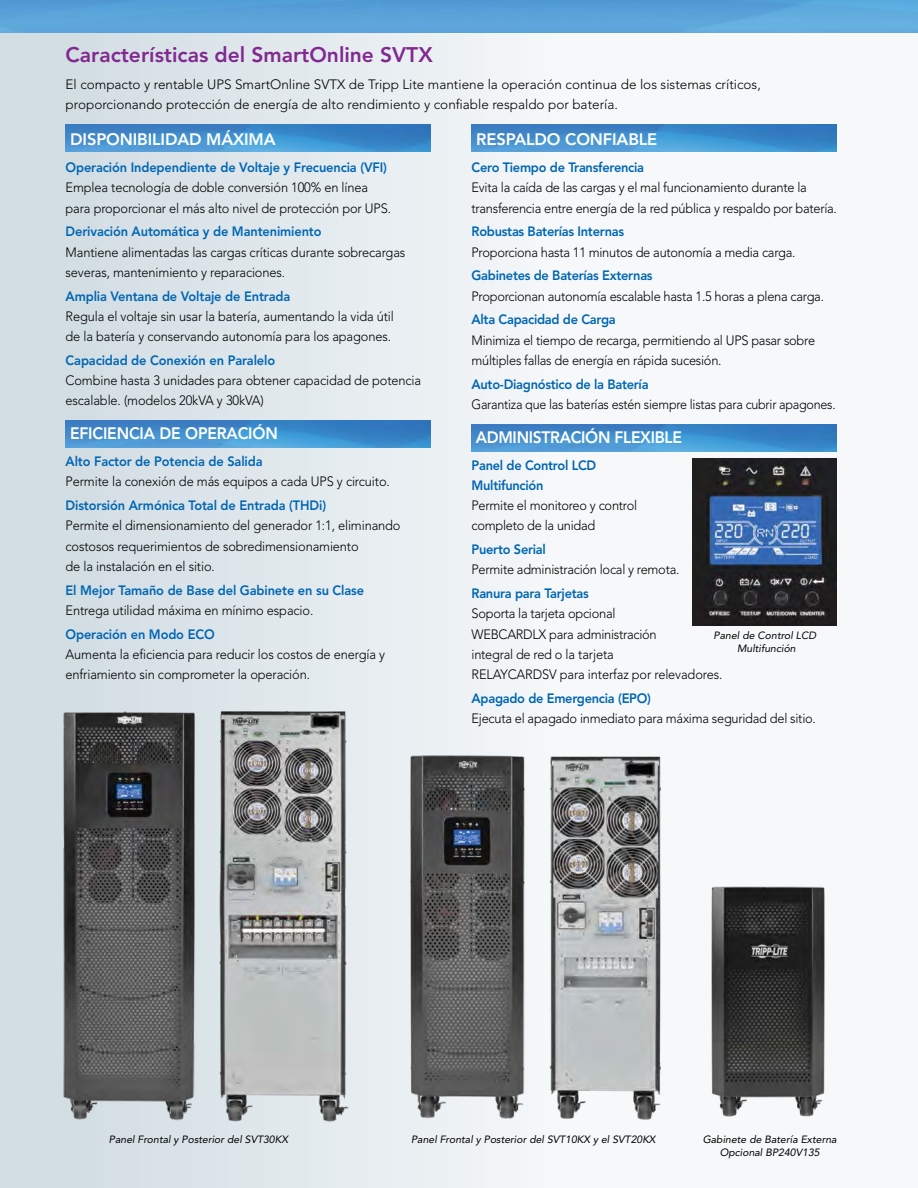
<style>
.page{position:relative;width:918px;height:1188px;background:#fff}
.page>*{position:absolute;margin:0;border:0;box-sizing:border-box;transform-origin:0 0}
.t1{font:800 21px "Avenir";color:#812990}
.t2{font:800 16.5px "Avenir";letter-spacing:-.01em;color:#fff;scale:.95 1}
.t3{font:800 16.5px "Avenir";letter-spacing:-.01em;color:#fff}
.t4{font:300 13.5px/20.2px "Avenir";letter-spacing:-.01em;color:#000;scale:.95 1}
.t5{font:300 13.5px/19.5px "Avenir";letter-spacing:-.01em;color:#000}
.t6{font:300 13.5px/20.2px "Avenir";letter-spacing:-.01em;color:#000;scale:.93 1}
.t7{font:800 13.5px/20.2px "Avenir";letter-spacing:-.01em;color:#0066b3;scale:.95 1}
.t8{font:italic 10.5px/12.6px "Avenir";color:#000;text-align:center}
.s1{font-weight:800;color:#0066b3}
.s2{font-weight:300;color:#000}
</style>
<div class="page">
<div style="left:0;top:0;width:918px;height:1188px;background:linear-gradient(to right,#d3dee4,#fefefe)"></div>
<img style="left:0;top:0;width:918px;height:32px">
<img style="left:546px;top:751px;width:123px;height:373px">
<img style="left:188px;top:684px;width:190px;height:442px">
<img style="left:66px;top:125px;width:364px;height:27px">
<img style="left:66px;top:420px;width:364px;height:27px">
<img style="left:472px;top:125px;width:365px;height:27px">
<img style="left:472px;top:424px;width:365px;height:27px">
<img style="left:693px;top:458px;width:144px;height:168px">
<img style="left:692px;top:859px;width:152px;height:265px">
<img style="left:40px;top:672px;width:180px;height:452px">
<img style="left:405px;top:751px;width:123px;height:374px">
<p class="t1" style="left:66px;top:43px;width:369px">Características del SmartOnline SVTX</p>
<p class="t5" style="left:66px;top:75px;width:697px">El compacto y rentable UPS SmartOnline SVTX de Tripp Lite mantiene la operación continua de los sistemas críticos, proporcionando protección de energía de alto rendimiento y confiable respaldo por batería.</p>
<p class="t3" style="left:70px;top:130px;width:207px">DISPONIBILIDAD MÁXIMA</p>
<p class="t4" style="left:66px;top:157px;width:344px"><span class="s1">Operación Independiente de Voltaje y Frecuencia (VFI)<br></span>Emplea tecnología de doble conversión 100% en línea para proporcionar el más alto nivel de protección por UPS.</p>
<p class="t4" style="left:66px;top:222px;width:359px"><span class="s1">Derivación Automática y de Mantenimiento<br></span>Mantiene alimentadas las cargas críticas durante sobrecargas severas, mantenimiento y reparaciones.</p>
<p class="t4" style="left:66px;top:286px;width:347px"><span class="s1">Amplia Ventana de Voltaje de Entrada<br></span>Regula el voltaje sin usar la batería, aumentando la vida útil de la batería y conservando autonomía para los apagones.</p>
<p class="t4" style="left:66px;top:350px;width:376px"><span class="s1">Capacidad de Conexión en Paralelo<br></span>Combine hasta 3 unidades para obtener capacidad de potencia escalable. (modelos 20kVA y 30kVA)</p>
<p class="t2" style="left:70px;top:424px;width:220px">EFICIENCIA DE OPERACIÓN</p>
<p class="t4" style="left:66px;top:451px;width:343px"><span class="s1">Alto Factor de Potencia de Salida<br></span>Permite la conexión de más equipos a cada UPS y circuito.</p>
<p class="t4" style="left:66px;top:495px;width:354px"><span class="s1">Distorsión Armónica Total de Entrada (THDi)<br></span>Permite el dimensionamiento del generador 1:1, eliminando costosos requerimientos de sobredimensionamiento<br>de la instalación en el sitio.</p>
<p class="t7" style="left:66px;top:580px;width:316px">El Mejor Tamaño de Base del Gabinete en su Clase<br><span class="s2">Entrega utilidad máxima en mínimo espacio.</span></p>
<p class="t4" style="left:66px;top:624px;width:338px"><span class="s1">Operación en Modo ECO<br></span>Aumenta la eficiencia para reducir los costos de energía y enfriamiento sin comprometer la operación.</p>
<p class="t3" style="left:476px;top:130px;width:183px">RESPALDO CONFIABLE</p>
<p class="t4" style="left:472px;top:157px;width:386px"><span class="s1">Cero Tiempo de Transferencia<br></span>Evita la caída de las cargas y el mal funcionamiento durante la transferencia entre energía de la red pública y respaldo por batería.</p>
<p class="t4" style="left:472px;top:222px;width:342px"><span class="s1">Robustas Baterías Internas<br></span>Proporciona hasta 11 minutos de autonomía a media carga.</p>
<p class="t4" style="left:472px;top:266px;width:373px"><span class="s1">Gabinetes de Baterías Externas<br></span>Proporcionan autonomía escalable hasta 1.5 horas a plena carga.</p>
<p class="t4" style="left:472px;top:310px;width:363px"><span class="s1">Alta Capacidad de Carga<br></span>Minimiza el tiempo de recarga, permitiendo al UPS pasar sobre múltiples fallas de energía en rápida sucesión.</p>
<p class="t6" style="left:472px;top:374px;width:393px"><span class="s1">Auto-Diagnóstico de la Batería<br></span>Garantiza que las baterías estén siempre listas para cubrir apagones.</p>
<p class="t2" style="left:476px;top:427px;width:219px">ADMINISTRACIÓN FLEXIBLE</p>
<p class="t4" style="left:472px;top:455px;width:176px"><span class="s1">Panel de Control LCD<br>Multifunción<br></span>Permite el monitoreo y control completo de la unidad</p>
<p class="t4" style="left:472px;top:539px;width:220px"><span class="s1">Puerto Serial<br></span>Permite administración local y remota.</p>
<p class="t4" style="left:472px;top:583px;width:266px"><span class="s1">Ranura para Tarjetas<br></span>Soporta la tarjeta opcional<br>WEBCARDLX para administración<br>integral de red o la tarjeta<br>RELAYCARDSV para interfaz por relevadores.</p>
<p class="t4" style="left:472px;top:688px;width:364px"><span class="s1">Apagado de Emergencia (EPO)<br></span>Ejecuta el apagado inmediato para máxima seguridad del sitio.</p>
<p class="t8" style="left:714px;top:629px;width:104px">Panel de Control LCD<br>Multifunción</p>
<p class="t8" style="left:109px;top:1133px;width:181px">Panel Frontal y Posterior del SVT30KX</p>
<p class="t8" style="left:411px;top:1133px;width:246px">Panel Frontal y Posterior del SVT10KX y el SVT20KX</p>
<p class="t8" style="left:703px;top:1133px;width:136px">Gabinete de Batería Externa<br>Opcional BP240V135</p>
</div>
